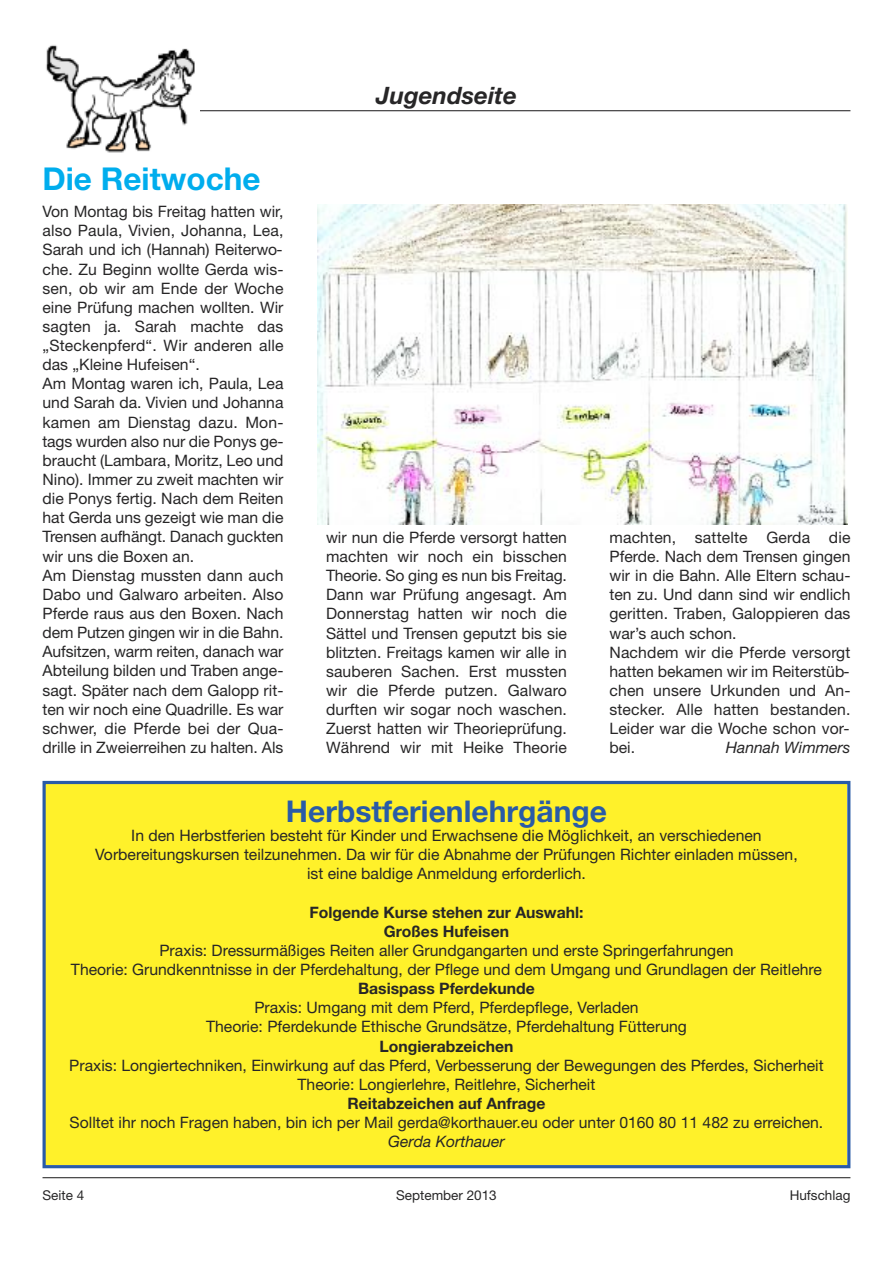
<style>
.page{position:relative;width:893px;height:1263px;background:#fff}
.page>*{position:absolute;margin:0;border:0;box-sizing:border-box;transform-origin:0 0}
.t1{font:700 31.5px "Helvetica Neue";color:#00aded}
.t2{font:700 30px "Helvetica Neue";color:#295ba7}
.t3{font:italic 700 24px "Helvetica Neue";color:#272627}
.t4{font:15.75px/19.2px "Helvetica Neue";color:#272627;text-align:center}
.t5{font:700 15.75px/19.2px "Helvetica Neue";color:#272627;text-align:center}
.t6{font:italic 15.75px "Helvetica Neue";color:#272627}
.t7{font:13.5px "Helvetica Neue";color:#272627}
</style>
<div class="page">
<hr style="left:43px;top:110px;width:807px;height:1px;background:#272627">
<img style="left:43px;top:45px;width:157px;height:108px">
<hr style="left:43px;top:1177px;width:807px;height:1px;background:#272627">
<img style="left:317px;top:204px;width:531px;height:321px">
<div style="left:46px;top:784px;width:801px;height:381px;background:#fff12a"></div>
<div style="left:43px;top:781px;width:807px;height:387px;border:3px solid #295ba7"></div>
<h1 class="t1" style="left:43px;top:168px;width:220px">Die Reitwoche</h1>
<p class="t4" style="left:43px;top:203px;width:242px;text-align:left">Von Montag bis Freitag hatten wir, also Paula, Vivien, Johanna, Lea,<br>Sarah und ich (Hannah) Reiterwo&shy;che. Zu Beginn wollte Gerda wis&shy;sen, ob wir am Ende der Woche eine Prüfung machen wollten. Wir sagten ja. Sarah machte das „Steckenpferd“. Wir anderen alle das „Kleine Hufeisen“.<br>Am Montag waren ich, Paula, Lea und Sarah da. Vivien und Johanna kamen am Dienstag dazu. Mon&shy;tags wurden also nur die Ponys ge&shy;braucht (Lambara, Moritz, Leo und<br>Nino). Immer zu zweit machten wir die Ponys fertig. Nach dem Reiten hat Gerda uns gezeigt wie man die<br>Trensen aufhängt. Danach guckten wir uns die Boxen an.<br>Am Dienstag mussten dann auch<br>Dabo und Galwaro arbeiten. Also<br>Pferde raus aus den Boxen. Nach dem Putzen gingen wir in die Bahn.<br>Aufsitzen, warm reiten, danach war<br>Abteilung bilden und Traben ange&shy;sagt. Später nach dem Galopp rit&shy;ten wir noch eine Quadrille. Es war schwer, die Pferde bei der Qua&shy;drille in Zweierreihen zu halten. Als</p>
<h3 class="t3" style="left:376px;top:87px;width:142px">Jugendseite</h3>
<p class="t4" style="left:326px;top:529px;width:242px;text-align:justify">wir nun die Pferde versorgt hatten machten wir noch ein bisschen Theorie. So ging es nun bis Freitag.<br>Dann war Prüfung angesagt. Am Donnerstag hatten wir noch die Sättel und Trensen geputzt bis sie blitzten. Freitags kamen wir alle in sauberen Sachen. Erst mussten wir die Pferde putzen. Galwaro durften wir sogar noch waschen.<br>Zuerst hatten wir Theorieprüfung.<br>Während wir mit Heike Theorie</p>
<p class="t4" style="left:609px;top:529px;width:242px;text-align:left">machten, sattelte Gerda die<br>Pferde. Nach dem Trensen gingen wir in die Bahn. Alle Eltern schau&shy;ten zu. Und dann sind wir endlich geritten. Traben, Galoppieren das war’s auch schon.<br>Nachdem wir die Pferde versorgt hatten bekamen wir im Reiterstüb&shy;chen unsere Urkunden und An&shy;stecker. Alle hatten bestanden.<br>Leider war die Woche schon vor&shy;bei.</p>
<p class="t6" style="left:726px;top:742px;width:126px">Hannah Wimmers</p>
<h2 class="t2" style="left:286px;top:800px;width:323px">Herbstferienlehrgänge</h2>
<p class="t4" style="left:95px;top:827px;width:704px">In den Herbstferien besteht für Kinder und Erwachsene die Möglichkeit, an verschiedenen<br>Vorbereitungskursen teilzunehmen. Da wir für die Abnahme der Prüfungen Richter einladen müssen, ist eine baldige Anmeldung erforderlich.</p>
<p class="t5" style="left:309px;top:904px;width:276px">Folgende Kurse stehen zur Auswahl:<br>Großes Hufeisen</p>
<p class="t4" style="left:71px;top:942px;width:752px">Praxis: Dressurmäßiges Reiten aller Grundgangarten und erste Springerfahrungen<br>Theorie: Grundkenntnisse in der Pferdehaltung, der Pflege und dem Umgang und Grundlagen der Reitlehre</p>
<p class="t5" style="left:358px;top:980px;width:178px">Basispass Pferdekunde</p>
<p class="t4" style="left:206px;top:1000px;width:482px">Praxis: Umgang mit dem Pferd, Pferdepflege, Verladen<br>Theorie: Pferdekunde Ethische Grundsätze, Pferdehaltung Fütterung</p>
<p class="t5" style="left:380px;top:1038px;width:135px">Longierabzeichen</p>
<p class="t4" style="left:69px;top:1057px;width:756px">Praxis: Longiertechniken, Einwirkung auf das Pferd, Verbesserung der Bewegungen des Pferdes, Sicherheit<br>Theorie: Longierlehre, Reitlehre, Sicherheit</p>
<p class="t5" style="left:347px;top:1095px;width:200px">Reitabzeichen auf Anfrage</p>
<p class="t4" style="left:70px;top:1114px;width:755px">Solltet ihr noch Fragen haben, bin ich per Mail gerda@korthauer.eu oder unter 0160 80 11 482 zu erreichen.</p>
<p class="t6" style="left:388px;top:1136px;width:118px">Gerda Korthauer</p>
<p class="t7" style="left:43px;top:1190px;width:43px">Seite 4</p>
<p class="t7" style="left:396px;top:1190px;width:102px">September 2013</p>
<p class="t7" style="left:790px;top:1190px;width:62px">Hufschlag</p>
</div>
